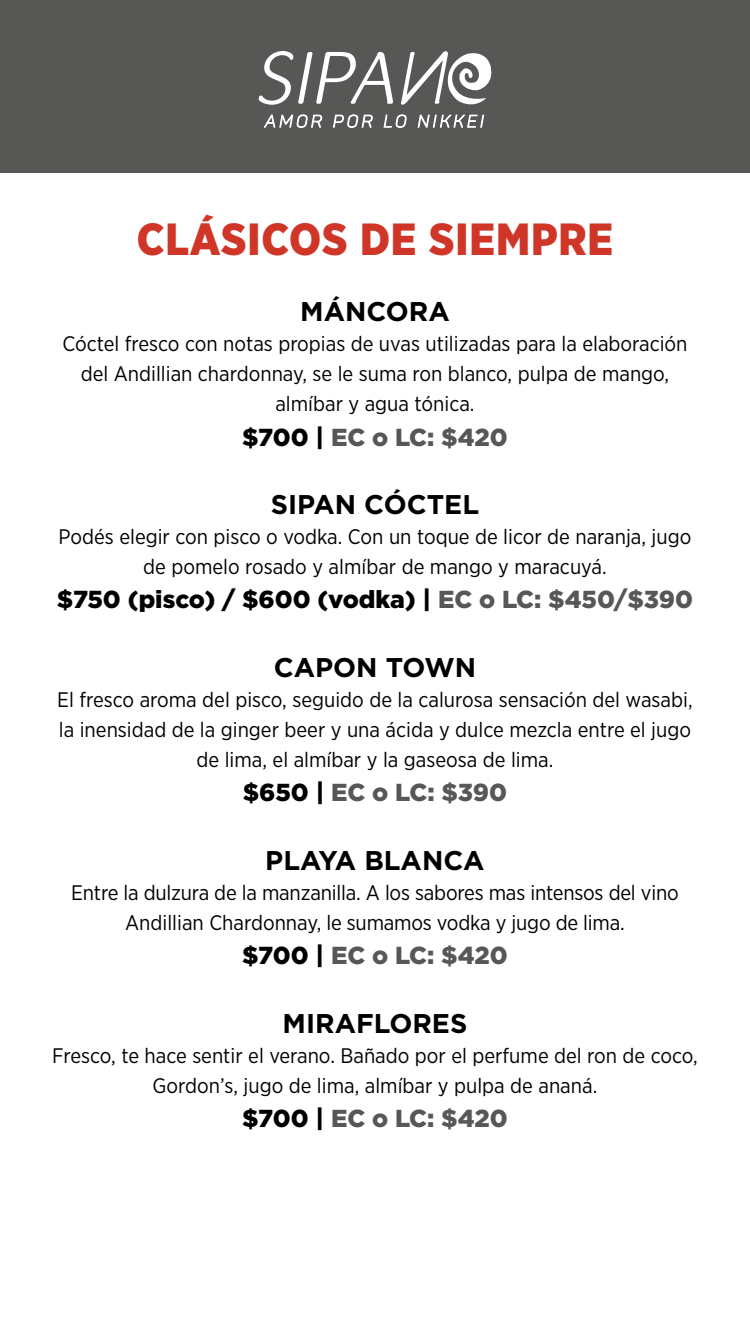
<style>
.page{position:relative;width:750px;height:1334px;background:#fff}
.page>*{position:absolute;margin:0;border:0;box-sizing:border-box;transform-origin:0 0}
.t1{font:900 45px "Gotham Narrow";letter-spacing:.02em;color:#cf3628}
.t2{font:700 27px "Gotham";color:#000}
.t3{font:900 24.6px "Gotham";letter-spacing:-.005em;color:#575756}
.t4{font:900 24.6px "Gotham";color:#000}
.t5{font:21px/30px "Gotham Narrow";color:#000;text-align:center}
.s1{color:#000}
.s2{color:#575756}
</style>
<div class="page">
<div style="left:0;top:0;width:750px;height:172px;background:#575756"></div>
<svg style="left:258px;top:51px;width:234px;height:77px"></svg>
<h1 class="t1" style="left:137px;top:209px;width:478px">CLÁSICOS DE SIEMPRE</h1>
<p class="t2" style="left:300px;top:294px;width:151px">MÁNCORA</p>
<p class="t5" style="left:62px;top:328px;width:627px">Cóctel fresco con notas propias de uvas utilizadas para la elaboración del Andillian chardonnay, se le suma ron blanco, pulpa de mango, almíbar y agua tónica.</p>
<p class="t3" style="left:242px;top:420px;width:267px"><span class="s1">$700 |</span> EC o LC: $420</p>
<p class="t2" style="left:271px;top:487px;width:210px">SIPAN CÓCTEL</p>
<p class="t5" style="left:59px;top:521px;width:634px">Podés elegir con pisco o vodka. Con un toque de licor de naranja, jugo de pomelo rosado y almíbar de mango y maracuyá.</p>
<p class="t4" style="left:57px;top:583px;width:638px">$750 (pisco) / $600 (vodka) | <span class="s2">EC o LC: $450/$390</span></p>
<p class="t2" style="left:274px;top:650px;width:204px">CAPON TOWN</p>
<p class="t5" style="left:57px;top:684px;width:637px">El fresco aroma del pisco, seguido de la calurosa sensación del wasabi, la inensidad de la ginger beer y una ácida y dulce mezcla entre el jugo de lima, el almíbar y la gaseosa de lima.</p>
<p class="t3" style="left:243px;top:776px;width:266px"><span class="s1">$650 |</span> EC o LC: $390</p>
<p class="t2" style="left:265px;top:843px;width:221px">PLAYA BLANCA</p>
<p class="t5" style="left:71px;top:877px;width:609px">Entre la dulzura de la manzanilla. A los sabores mas intensos del vino<br>Andillian Chardonnay, le sumamos vodka y jugo de lima.</p>
<p class="t3" style="left:242px;top:939px;width:267px"><span class="s1">$700 |</span> EC o LC: $420</p>
<p class="t2" style="left:283px;top:1005px;width:186px">MIRAFLORES</p>
<p class="t5" style="left:52px;top:1040px;width:647px">Fresco, te hace sentir el verano. Bañado por el perfume del ron de coco,<br>Gordon’s, jugo de lima, almíbar y pulpa de ananá.</p>
<p class="t3" style="left:242px;top:1102px;width:267px"><span class="s1">$700 |</span> EC o LC: $420</p>
</div>
